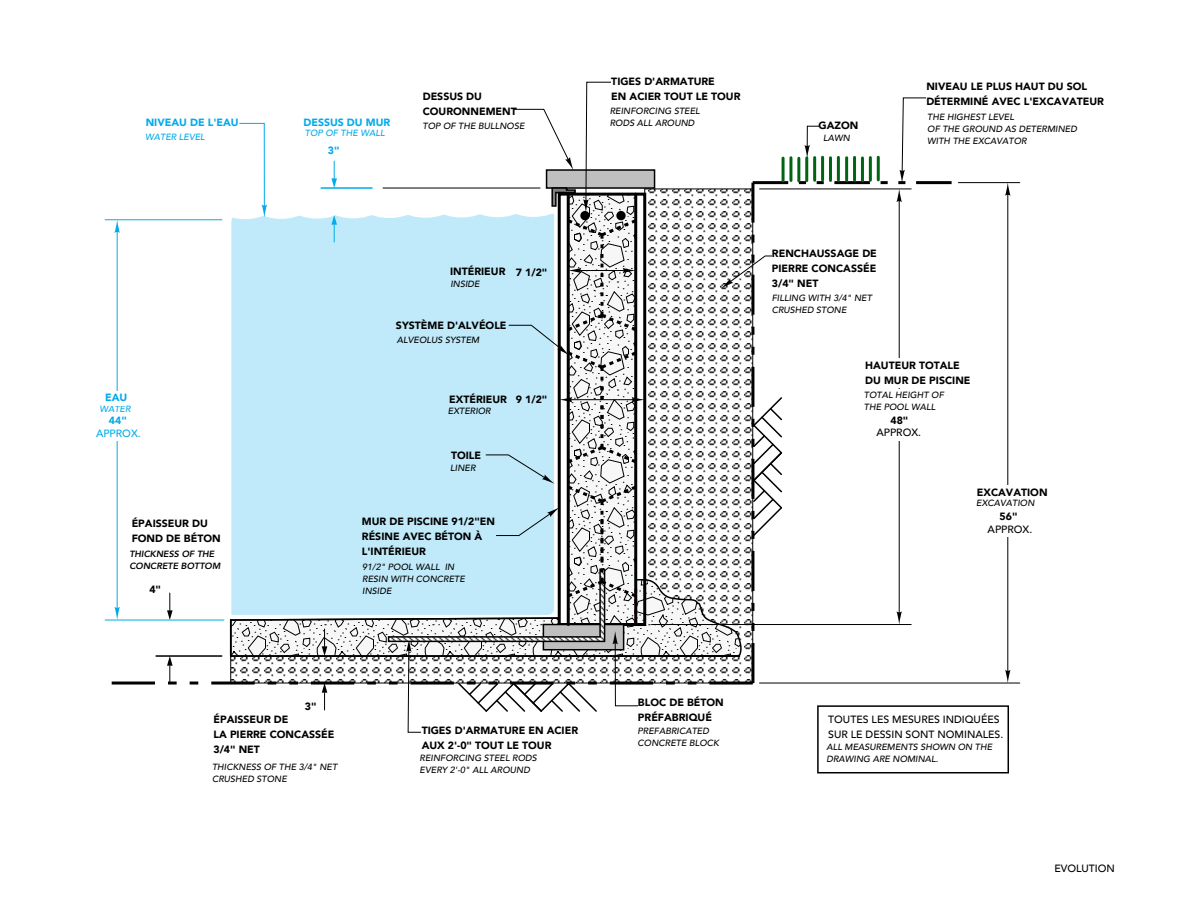
<style>
.page{position:relative;width:1188px;height:918px;background:#fff}
.page>*{position:absolute;margin:0;border:0;box-sizing:border-box;transform-origin:0 0}
.t1{font:900 10.5px/15px "Avenir";color:#000}
.t2{font:500 10.5px/15px "Avenir";color:#000}
.t3{font:900 10.5px "Avenir";color:#02abea}
.t4{font:500 10.5px "Avenir";color:#02abea}
.t5{font:italic 500 9px/12px "Avenir";color:#000}
.t6{font:italic 800 9px/12px "Avenir";color:#000}
.t7{font:italic 500 9px "Avenir";color:#02abea}
</style>
<div class="page">
<svg style="left:320px;top:188px;width:434px;height:496px"></svg>
<svg style="left:231px;top:193px;width:511px;height:465px"></svg>
<hr style="left:231px;top:655px;width:508px;height:2px;background:#000">
<hr style="left:753px;top:181px;width:35px;height:3px;background:#000">
<svg style="left:799px;top:181px;width:7px;height:3px"></svg>
<svg style="left:817px;top:181px;width:7px;height:3px"></svg>
<hr style="left:834px;top:181px;width:36px;height:3px;background:#000">
<svg style="left:881px;top:181px;width:7px;height:3px"></svg>
<hr style="left:916px;top:181px;width:36px;height:3px;background:#000">
<hr style="left:751px;top:183px;width:3px;height:40px;background:#000">
<svg style="left:751px;top:235px;width:3px;height:8px"></svg>
<hr style="left:751px;top:275px;width:3px;height:40px;background:#000">
<svg style="left:751px;top:327px;width:3px;height:8px"></svg>
<svg style="left:751px;top:347px;width:3px;height:8px"></svg>
<hr style="left:751px;top:367px;width:3px;height:40px;background:#000">
<hr style="left:751px;top:551px;width:3px;height:40px;background:#000">
<svg style="left:751px;top:603px;width:3px;height:8px"></svg>
<svg style="left:751px;top:623px;width:3px;height:8px"></svg>
<hr style="left:751px;top:643px;width:3px;height:40px;background:#000">
<hr style="left:709px;top:682px;width:44px;height:3px;background:#000">
<svg style="left:688px;top:682px;width:8px;height:3px"></svg>
<svg style="left:666px;top:682px;width:9px;height:3px"></svg>
<hr style="left:610px;top:682px;width:43px;height:3px;background:#000">
<hr style="left:211px;top:682px;width:44px;height:3px;background:#000">
<svg style="left:190px;top:682px;width:8px;height:3px"></svg>
<hr style="left:112px;top:682px;width:43px;height:3px;background:#000">
<div style="left:546px;top:169px;width:109px;height:20px;background:#bfbfbf;border:2px solid #000"></div>
<svg style="left:1005px;top:670px;width:6px;height:13px"></svg>
<svg style="left:1005px;top:183px;width:6px;height:13px"></svg>
<hr style="left:1007px;top:195px;width:1px;height:476px;background:#000">
<div style="left:996px;top:505px;width:24px;height:21px;background:#fff"></div>
<hr style="left:759px;top:683px;width:261px;height:1px;background:#000">
<hr style="left:958px;top:182px;width:62px;height:1px;background:#000">
<div style="left:977px;top:485px;width:67px;height:15px;background:#fff"></div>
<svg style="left:751px;top:396px;width:32px;height:143px"></svg>
<hr style="left:321px;top:187px;width:51px;height:2px;background:#02abea">
<svg style="left:331px;top:161px;width:6px;height:27px"></svg>
<svg style="left:331px;top:215px;width:6px;height:27px"></svg>
<hr style="left:383px;top:188px;width:157px;height:1px;background:#000">
<svg style="left:239px;top:123px;width:28px;height:95px"></svg>
<hr style="left:156px;top:655px;width:66px;height:2px;background:#000">
<svg style="left:167px;top:656px;width:10px;height:29px"></svg>
<svg style="left:167px;top:593px;width:6px;height:27px"></svg>
<svg style="left:114px;top:607px;width:6px;height:13px"></svg>
<svg style="left:114px;top:220px;width:6px;height:13px"></svg>
<hr style="left:117px;top:232px;width:1px;height:376px;background:#02abea">
<div style="left:105px;top:409px;width:24px;height:21px;background:#fff"></div>
<hr style="left:105px;top:620px;width:119px;height:1px;background:#02abea">
<hr style="left:105px;top:219px;width:117px;height:1px;background:#02abea">
<hr style="left:782px;top:158px;width:3px;height:23px;background:#006412">
<hr style="left:789px;top:158px;width:3px;height:22px;background:#006412">
<hr style="left:797px;top:158px;width:3px;height:23px;background:#006412">
<hr style="left:805px;top:158px;width:3px;height:23px;background:#006412">
<hr style="left:813px;top:158px;width:3px;height:22px;background:#006412">
<hr style="left:821px;top:157px;width:3px;height:23px;background:#006412">
<hr style="left:829px;top:158px;width:3px;height:22px;background:#006412">
<hr style="left:837px;top:157px;width:3px;height:23px;background:#006412">
<hr style="left:845px;top:158px;width:3px;height:22px;background:#006412">
<hr style="left:853px;top:157px;width:3px;height:23px;background:#006412">
<hr style="left:861px;top:158px;width:3px;height:23px;background:#006412">
<hr style="left:869px;top:158px;width:3px;height:22px;background:#006412">
<hr style="left:877px;top:157px;width:3px;height:23px;background:#006412">
<svg style="left:804px;top:125px;width:28px;height:33px"></svg>
<div style="left:819px;top:118px;width:42px;height:15px;background:#fff"></div>
<svg style="left:721px;top:255px;width:51px;height:33px"></svg>
<div style="left:99px;top:403px;width:32px;height:12px;background:#fff"></div>
<div style="left:823px;top:132px;width:38px;height:12px;background:#fff"></div>
<div style="left:976px;top:497px;width:59px;height:12px;background:#fff"></div>
<div style="left:558px;top:193px;width:88px;height:433px;border:3px solid #000"></div>
<svg style="left:896px;top:611px;width:6px;height:13px"></svg>
<svg style="left:896px;top:97px;width:53px;height:105px"></svg>
<hr style="left:899px;top:201px;width:1px;height:411px;background:#000">
<div style="left:887px;top:410px;width:24px;height:21px;background:#fff"></div>
<hr style="left:651px;top:624px;width:260px;height:1px;background:#000">
<hr style="left:759px;top:189px;width:152px;height:1px;background:#000">
<div style="left:865px;top:358px;width:102px;height:30px;background:#fff"></div>
<div style="left:864px;top:389px;width:79px;height:24px;background:#fff"></div>
<svg style="left:570px;top:268px;width:11px;height:5px"></svg>
<svg style="left:623px;top:268px;width:11px;height:5px"></svg>
<hr style="left:580px;top:270px;width:44px;height:1px;background:#000">
<svg style="left:559px;top:397px;width:13px;height:6px"></svg>
<svg style="left:632px;top:397px;width:13px;height:6px"></svg>
<hr style="left:571px;top:399px;width:62px;height:1px;background:#000">
<hr style="left:567px;top:194px;width:3px;height:431px;background:#000">
<hr style="left:634px;top:194px;width:3px;height:431px;background:#000">
<div style="left:105px;top:391px;width:21px;height:15px;background:#fff"></div>
<svg style="left:600px;top:254px;width:3px;height:4px"></svg>
<svg style="left:600px;top:273px;width:3px;height:4px"></svg>
<svg style="left:600px;top:283px;width:3px;height:13px"></svg>
<svg style="left:506px;top:81px;width:134px;height:167px"></svg>
<svg style="left:600px;top:377px;width:3px;height:13px"></svg>
<svg style="left:600px;top:396px;width:3px;height:13px"></svg>
<svg style="left:600px;top:415px;width:3px;height:13px"></svg>
<svg style="left:600px;top:434px;width:3px;height:4px"></svg>
<svg style="left:508px;top:302px;width:132px;height:69px"></svg>
<svg style="left:229px;top:444px;width:419px;height:289px"></svg>
<div style="left:817px;top:705px;width:192px;height:68px;border:2px solid #000"></div>
<div style="left:876px;top:426px;width:45px;height:15px;background:#fff"></div>
<div style="left:988px;top:522px;width:45px;height:15px;background:#fff"></div>
<div style="left:96px;top:426px;width:45px;height:15px;background:#fff"></div>
<p class="t3" style="left:146px;top:113px;width:94px">NIVEAU DE L'EAU</p>
<p class="t3" style="left:303px;top:113px;width:88px">DESSUS DU MUR</p>
<p class="t7" style="left:145px;top:131px;width:61px">WATER LEVEL</p>
<p class="t7" style="left:305px;top:128px;width:81px">TOP OF THE WALL</p>
<p class="t3" style="left:328px;top:141px;width:13px">3"</p>
<p class="t1" style="left:611px;top:74px;width:131px">TIGES D'ARMATURE<br>EN ACIER TOUT LE TOUR</p>
<p class="t5" style="left:610px;top:105px;width:92px">REINFORCING STEEL<br>RODS ALL AROUND</p>
<p class="t1" style="left:926px;top:79px;width:179px">NIVEAU LE PLUS HAUT DU SOL<br>DÉTERMINÉ AVEC L'EXCAVATEUR</p>
<p class="t1" style="left:423px;top:88px;width:96px">DESSUS DU<br>COURONNEMENT</p>
<p class="t5" style="left:423px;top:120px;width:103px">TOP OF THE BULLNOSE</p>
<p class="t5" style="left:927px;top:111px;width:151px">THE HIGHEST LEVEL<br>OF THE GROUND AS DETERMINED<br>WITH THE EXCAVATOR</p>
<p class="t1" style="left:819px;top:117px;width:41px">GAZON</p>
<p class="t5" style="left:823px;top:132px;width:28px">LAWN</p>
<p class="t1" style="left:450px;top:264px;width:57px">INTÉRIEUR</p>
<p class="t5" style="left:450px;top:278px;width:31px">INSIDE</p>
<p class="t1" style="left:516px;top:264px;width:33px">7 1/2"</p>
<p class="t1" style="left:772px;top:246px;width:107px;text-align:justify">RENCHAUSSAGE DE PIERRE CONCASSÉE 3/4" NET</p>
<p class="t5" style="left:772px;top:292px;width:102px">FILLING WITH 3/4" NET<br>CRUSHED STONE</p>
<p class="t1" style="left:396px;top:318px;width:112px">SYSTÈME D'ALVÉOLE</p>
<p class="t5" style="left:397px;top:334px;width:84px">ALVEOLUS SYSTEM</p>
<p class="t3" style="left:105px;top:389px;width:24px">EAU</p>
<p class="t7" style="left:99px;top:404px;width:33px">WATER</p>
<p class="t1" style="left:449px;top:392px;width:100px">EXTÉRIEUR 9 1/2"</p>
<p class="t5" style="left:448px;top:405px;width:44px">EXTERIOR</p>
<p class="t1" style="left:865px;top:357px;width:107px">HAUTEUR TOTALE<br>DU MUR DE PISCINE</p>
<p class="t5" style="left:864px;top:389px;width:81px">TOTAL HEIGHT OF<br>THE POOL WALL</p>
<p class="t3" style="left:109px;top:411px;width:19px">44"</p>
<p class="t1" style="left:891px;top:413px;width:19px">48"</p>
<p class="t4" style="left:96px;top:424px;width:46px">APPROX.</p>
<p class="t2" style="left:876px;top:425px;width:46px">APPROX.</p>
<p class="t1" style="left:451px;top:447px;width:32px">TOILE</p>
<p class="t5" style="left:450px;top:462px;width:27px">LINER</p>
<p class="t1" style="left:977px;top:485px;width:72px">EXCAVATION</p>
<p class="t5" style="left:976px;top:497px;width:60px">EXCAVATION</p>
<p class="t1" style="left:132px;top:515px;width:91px">ÉPAISSEUR DU<br>FOND DE BÉTON</p>
<p class="t6" style="left:129px;top:547px;width:92px">THICKNESS OF THE<br>CONCRETE BOTTOM</p>
<p class="t1" style="left:149px;top:582px;width:13px">4"</p>
<p class="t1" style="left:362px;top:513px;width:135px">MUR DE PISCINE 91/2"EN<br>RÉSINE AVEC BÉTON À<br>L'INTÉRIEUR</p>
<p class="t5" style="left:362px;top:561px;width:104px">91/2" POOL WALL IN<br>RESIN WITH CONCRETE<br>INSIDE</p>
<p class="t1" style="left:1000px;top:508px;width:19px">56"</p>
<p class="t2" style="left:988px;top:521px;width:46px">APPROX.</p>
<p class="t1" style="left:305px;top:699px;width:13px">3"</p>
<p class="t1" style="left:213px;top:712px;width:122px">ÉPAISSEUR DE<br>LA PIERRE CONCASSÉE<br>3/4" NET</p>
<p class="t5" style="left:212px;top:761px;width:127px">THICKNESS OF THE 3/4" NET<br>CRUSHED STONE</p>
<p class="t1" style="left:422px;top:723px;width:158px">TIGES D'ARMATURE EN ACIER<br>AUX 2'-0" TOUT LE TOUR</p>
<p class="t5" style="left:420px;top:752px;width:119px">REINFORCING STEEL RODS<br>EVERY 2'-0" ALL AROUND</p>
<p class="t1" style="left:638px;top:695px;width:87px">BLOC DE BÉTON<br>PRÉFABRIQUÉ</p>
<p class="t5" style="left:638px;top:725px;width:83px">PREFABRICATED<br>CONCRETE BLOCK</p>
<p class="t2" style="left:828px;top:711px;width:177px">TOUTES LES MESURES INDIQUÉES<br>SUR LE DESSIN SONT NOMINALES.</p>
<p class="t5" style="left:826px;top:741px;width:167px">ALL MEASUREMENTS SHOWN ON THE<br>DRAWING ARE NOMINAL.</p>
<p class="t2" style="left:1054px;top:860px;width:62px">EVOLUTION</p>
</div>
